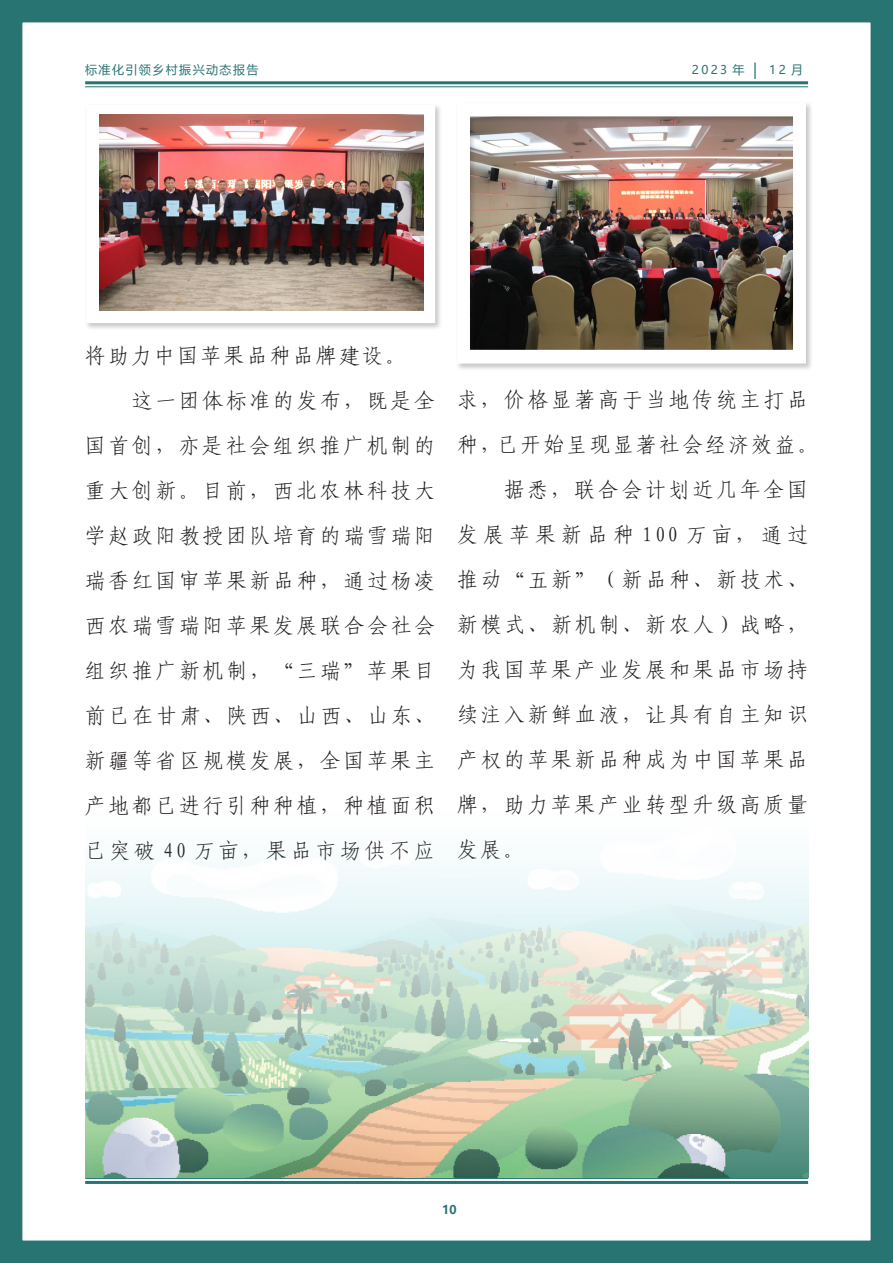
<style>
.page{position:relative;width:893px;height:1263px;background:#fff}
.page>*{position:absolute;margin:0;border:0;box-sizing:border-box;transform-origin:0 0}
.t1{font:21px/45px "Fang Song GB2312";letter-spacing:.12em;color:#231f20;text-align:justify}
.t2{font:21px "Fang Song GB2312";letter-spacing:.1em;color:#231f20}
.t3{font:12px "Microsoft Ya Hei";letter-spacing:.12em;color:#287472}
.t4{font:700 12px "Microsoft Ya Hei";color:#287472}
.s1{font-size:15px}
</style>
<div class="page">
<hr style="left:85px;top:1178px;width:723px;height:1px;background:#287472">
<hr style="left:85px;top:1181px;width:723px;height:3px;background:#287472">
<div style="left:0;top:0;width:893px;height:1263px;border:22px solid #287472"></div>
<hr style="left:85px;top:81px;width:723px;height:3px;background:#287472">
<hr style="left:85px;top:86px;width:723px;height:1px;background:#287472">
<div style="left:85px;top:103px;width:358px;height:228px;background:#231f20;opacity:.25"></div>
<img style="left:85px;top:862px;width:723px;height:316px">
<img style="left:99px;top:115px;width:325px;height:196px">
<div style="left:455px;top:101px;width:358px;height:270px;background:#231f20;opacity:.25"></div>
<p class="t3" style="left:85px;top:61px;width:175px">标准化引领乡村振兴动态报告</p>
<p class="t3" style="left:692px;top:61px;width:113px">2023 年 <span class="s1">|</span> 12 月</p>
<p class="t2" style="left:85px;top:345px;width:323px">将助力中国苹果品种品牌建设。</p>
<p class="t1" style="left:85px;top:378px;width:352px;text-indent:47px">这一团体标准的发布，既是全国首创，亦是社会组织推广机制的重大创新。目前，西北农林科技大学赵政阳教授团队培育的瑞雪瑞阳瑞香红国审苹果新品种，通过杨凌西农瑞雪瑞阳苹果发展联合会社会组织推广新机制，“三瑞”苹果目前已在甘肃、陕西、山西、山东、新疆等省区规模发展，全国苹果主产地都已进行引种种植，种植面积已突破 40 万亩，果品市场供不应</p>
<p class="t1" style="left:457px;top:377px;width:363px">求，价格显著高于当地传统主打品种，已开始呈现显著社会经济效益。</p>
<p class="t1" style="left:457px;top:467px;width:353px;text-indent:47px">据悉，联合会计划近几年全国发展苹果新品种 100 万亩，通过推动“五新”（新品种、新技术、新模式、新机制、新农人）战略，为我国苹果产业发展和果品市场持续注入新鲜血液，让具有自主知识产权的苹果新品种成为中国苹果品牌，助力苹果产业转型升级高质量发展。</p>
<p class="t4" style="left:442px;top:1201px;width:16px">10</p>
</div>
